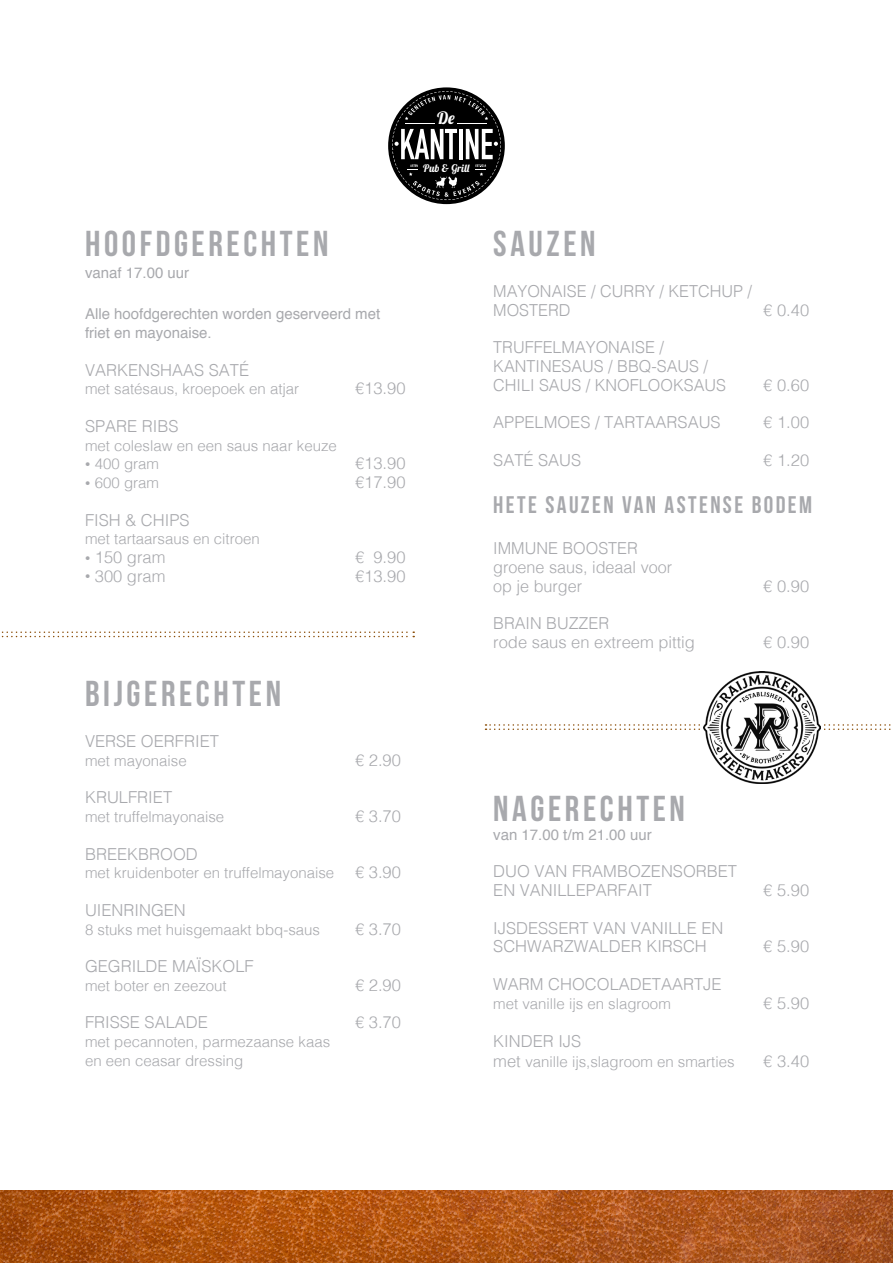
<style>
.page{position:relative;width:893px;height:1263px;background:#fff}
.page>*{position:absolute;margin:0;border:0;box-sizing:border-box;transform-origin:0 0}
.t1{font:36px "Bebas Neue";letter-spacing:.1em;color:#a8a9ad}
.t2{font:24px "Bebas Neue";letter-spacing:.1em;color:#a8a9ad}
.t3{font:16.95px "Lobster 1.4";color:#fff}
.t4{font:300 16.5px "Helvetica";color:#a8a9ad}
.t5{font:300 15px "Helvetica";color:#a8a9ad}
.t6{font:15px "Helvetica";color:#a8a9ad}
.t7{font:10.65px "Lobster 1.4";color:#fff}
.s1{font-size:10.5px}
.s2{font-size:16.5px}
</style>
<div class="page">
<svg style="left:1px;top:631px;width:413px;height:6px"></svg>
<svg style="left:485px;top:724px;width:406px;height:6px"></svg>
<div style="left:388px;top:87px;width:117px;height:117px;background:#000;border-radius:50%"></div>
<svg style="left:392px;top:91px;width:109px;height:109px"></svg>
<img style="left:0;top:1191px;width:893px;height:72px">
<img style="left:704px;top:671px;width:117px;height:113px">
<p class="t3" style="left:437px;top:108px;width:19px">De</p>
<p class="t7" style="left:423px;top:161px;width:48px">Pub &amp; Grill</p>
<p class="t1" style="left:85px;top:223px;width:245px">HOOFDGERECHTEN</p>
<p class="t6" style="left:85px;top:261px;width:106px">vanaf 17.00 uur</p>
<p class="t6" style="left:85px;top:302px;width:297px">Alle hoofdgerechten worden geserveerd met</p>
<p class="t6" style="left:85px;top:321px;width:128px">friet en mayonaise.</p>
<p class="t4" style="left:85px;top:356px;width:166px">VARKENSHAAS SATÉ</p>
<p class="t5" style="left:85px;top:376px;width:216px">met satésaus, kroepoek en atjar</p>
<p class="t4" style="left:355px;top:374px;width:52px">€13.90</p>
<p class="t4" style="left:85px;top:412px;width:95px">SPARE RIBS</p>
<p class="t5" style="left:85px;top:432px;width:253px">met coleslaw en een saus naar keuze</p>
<p class="t5" style="left:85px;top:451px;width:76px"><span class="s1">•</span> 400 gram</p>
<p class="t4" style="left:355px;top:449px;width:52px">€13.90</p>
<p class="t5" style="left:85px;top:470px;width:76px"><span class="s1">•</span> 600 gram</p>
<p class="t4" style="left:355px;top:468px;width:52px">€17.90</p>
<p class="t4" style="left:85px;top:506px;width:106px">FISH &amp; CHIPS</p>
<p class="t5" style="left:85px;top:526px;width:176px">met tartaarsaus en citroen</p>
<p class="t4" style="left:85px;top:543px;width:82px"><span class="s1">•</span> 150 gram</p>
<p class="t4" style="left:355px;top:543px;width:52px">€ 9.90</p>
<p class="t4" style="left:85px;top:562px;width:82px"><span class="s1">•</span> 300 gram</p>
<p class="t4" style="left:355px;top:562px;width:52px">€13.90</p>
<p class="t1" style="left:85px;top:674px;width:197px">BIJGERECHTEN</p>
<p class="t4" style="left:85px;top:727px;width:135px">VERSE OERFRIET</p>
<p class="t5" style="left:85px;top:748px;width:103px">met mayonaise</p>
<p class="t4" style="left:355px;top:746px;width:47px">€ 2.90</p>
<p class="t4" style="left:85px;top:783px;width:89px">KRULFRIET</p>
<p class="t5" style="left:85px;top:804px;width:141px">met truffelmayonaise</p>
<p class="t4" style="left:355px;top:802px;width:47px">€ 3.70</p>
<p class="t4" style="left:85px;top:840px;width:114px">BREEKBROOD</p>
<p class="t5" style="left:85px;top:860px;width:251px">met kruidenboter en truffelmayonaise</p>
<p class="t4" style="left:355px;top:858px;width:47px">€ 3.90</p>
<p class="t4" style="left:85px;top:896px;width:102px">UIENRINGEN</p>
<p class="t5" style="left:85px;top:916px;width:237px">8 stuks met huisgemaakt bbq-saus</p>
<p class="t4" style="left:355px;top:915px;width:47px">€ 3.70</p>
<p class="t4" style="left:85px;top:952px;width:170px">GEGRILDE MAÏSKOLF</p>
<p class="t5" style="left:85px;top:973px;width:143px">met boter en zeezout</p>
<p class="t4" style="left:355px;top:971px;width:47px">€ 2.90</p>
<p class="t4" style="left:85px;top:1008px;width:124px">FRISSE SALADE</p>
<p class="t4" style="left:355px;top:1008px;width:47px">€ 3.70</p>
<p class="t5" style="left:85px;top:1029px;width:247px">met pecannoten, parmezaanse kaas</p>
<p class="t5" style="left:85px;top:1048px;width:160px">en een ceasar dressing</p>
<p class="t1" style="left:493px;top:223px;width:104px">SAUZEN</p>
<p class="t4" style="left:493px;top:277px;width:260px">MAYONAISE / CURRY / KETCHUP /</p>
<p class="t4" style="left:493px;top:296px;width:79px">MOSTERD</p>
<p class="t4" style="left:763px;top:296px;width:47px">€ 0.40</p>
<p class="t4" style="left:493px;top:333px;width:172px">TRUFFELMAYONAISE /</p>
<p class="t4" style="left:493px;top:352px;width:216px">KANTINESAUS / BBQ-SAUS /</p>
<p class="t4" style="left:493px;top:371px;width:234px">CHILI SAUS / KNOFLOOKSAUS</p>
<p class="t4" style="left:763px;top:371px;width:47px">€ 0.60</p>
<p class="t4" style="left:493px;top:408px;width:229px">APPELMOES / TARTAARSAUS</p>
<p class="t4" style="left:763px;top:408px;width:47px">€ 1.00</p>
<p class="t4" style="left:493px;top:446px;width:90px">SATÉ SAUS</p>
<p class="t4" style="left:763px;top:446px;width:47px">€ 1.20</p>
<p class="t2" style="left:493px;top:492px;width:320px">HETE SAUZEN VAN ASTENSE BODEM</p>
<p class="t4" style="left:493px;top:534px;width:146px">IMMUNE BOOSTER</p>
<p class="t4" style="left:493px;top:553px;width:180px">groene saus, ideaal voor</p>
<p class="t4" style="left:493px;top:572px;width:90px">op je burger</p>
<p class="t4" style="left:763px;top:572px;width:47px">€ 0.90</p>
<p class="t4" style="left:493px;top:609px;width:117px">BRAIN BUZZER</p>
<p class="t4" style="left:493px;top:628px;width:203px">rode saus en extreem pittig</p>
<p class="t4" style="left:763px;top:628px;width:47px">€ 0.90</p>
<p class="t1" style="left:493px;top:789px;width:193px">NAGERECHTEN</p>
<p class="t6" style="left:493px;top:823px;width:160px">van 17.00 t/m 21.00 uur</p>
<p class="t4" style="left:493px;top:857px;width:245px">DUO VAN FRAMBOZENSORBET</p>
<p class="t4" style="left:493px;top:876px;width:160px">EN VANILLEPARFAIT</p>
<p class="t4" style="left:763px;top:876px;width:47px">€ 5.90</p>
<p class="t4" style="left:493px;top:913px;width:232px">IJSDESSERT VAN VANILLE EN</p>
<p class="t4" style="left:493px;top:932px;width:215px">SCHWARZWALDER KIRSCH</p>
<p class="t4" style="left:763px;top:932px;width:47px">€ 5.90</p>
<p class="t4" style="left:493px;top:970px;width:230px">WARM CHOCOLADETAARTJE</p>
<p class="t5" style="left:493px;top:990px;width:179px">met vanille ijs en slagroom</p>
<p class="t4" style="left:763px;top:988px;width:47px">€ 5.90</p>
<p class="t4" style="left:493px;top:1027px;width:90px">KINDER IJS</p>
<p class="t5" style="left:493px;top:1049px;width:243px"><span class="s2">met</span> vanille ijs,slagroom en smarties</p>
<p class="t4" style="left:763px;top:1047px;width:47px">€ 3.40</p>
</div>
